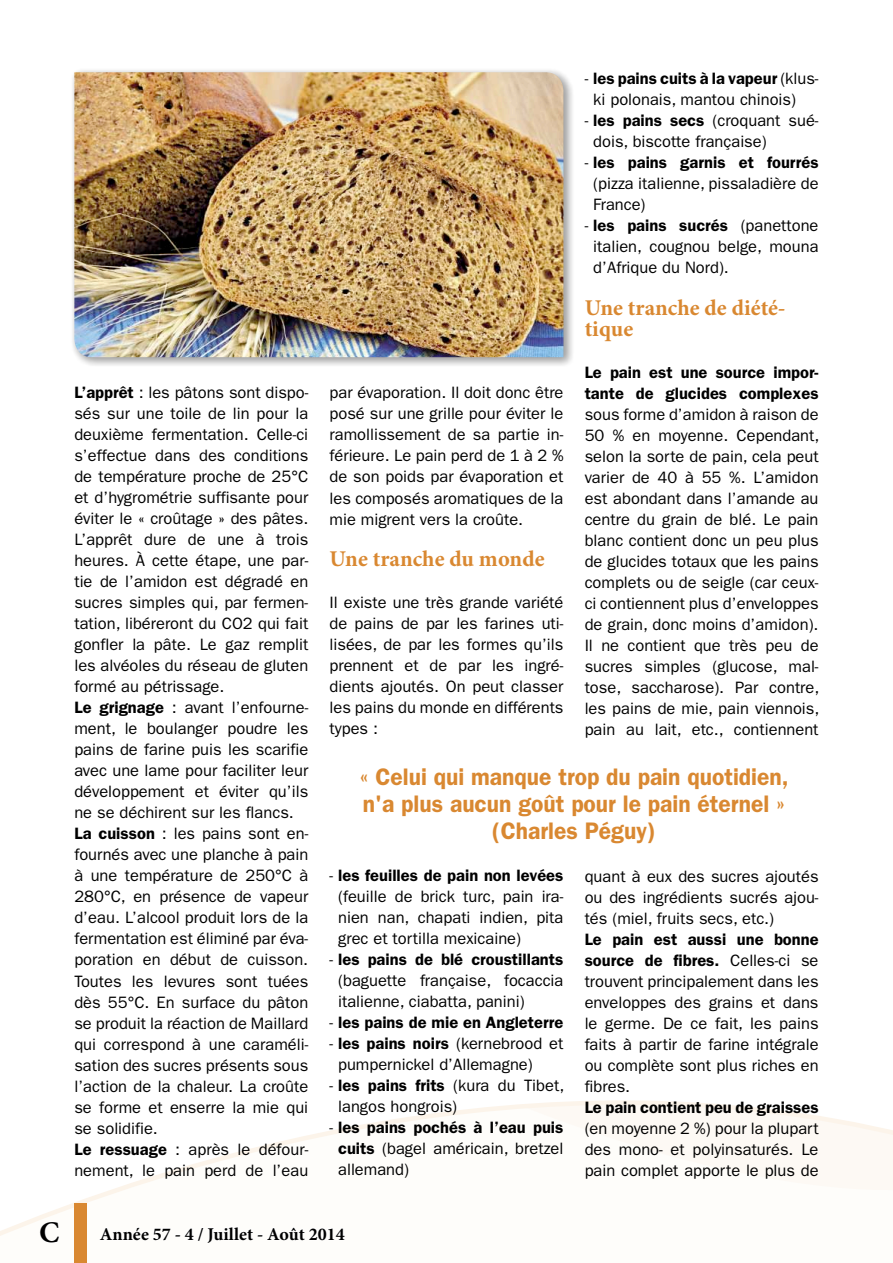
<style>
.page{position:relative;width:893px;height:1263px;background:#fff}
.page>*{position:absolute;margin:0;border:0;box-sizing:border-box;transform-origin:0 0}
.t1{font:700 30px "Minion Pro";color:#000}
.t2{font:600 24px/27px "ITC Franklin Gothic Std";color:#d98831;text-align:center;scale:.95 1}
.t3{font:700 22.5px/21px "Minion Pro";color:#d98831}
.t4{font:700 18px "Minion Pro";color:#000}
.t5{font:16.5px/21px "ITC Franklin Gothic Std";color:#000;text-align:justify}
.t6{font:600 16.5px/21px "ITC Franklin Gothic Std";color:#000}
.s1{font-weight:600}
.s2{font-weight:400}
</style>
<div class="page">
<svg style="left:0;top:1100px;width:892px;height:136px"></svg>
<svg style="left:99px;top:1222px;width:247px;height:14px"></svg>
<svg style="left:39px;top:1221px;width:22px;height:15px"></svg>
<div style="left:74px;top:1203px;width:13px;height:60px;background:#d98831"></div>
<div style="left:69px;top:67px;width:506px;height:301px;background:#000;opacity:.4"></div>
<img style="left:74px;top:72px;width:489px;height:285px">
<p class="t5" style="left:593px;top:68px;width:227px;text-indent:-9px">- <span class="s1">les pains cuits à la vapeur</span> (klus&shy;ki polonais, mantou chinois)</p>
<p class="t5" style="left:593px;top:110px;width:227px;text-indent:-9px">- <span class="s1">les pains secs</span> (croquant sué&shy;dois, biscotte française)</p>
<p class="t5" style="left:593px;top:152px;width:227px;text-indent:-9px">- <span class="s1">les pains garnis et fourrés </span>(pizza italienne, pissaladière de France)</p>
<p class="t5" style="left:593px;top:215px;width:227px;text-indent:-9px">- <span class="s1">les pains sucrés</span> (panettone italien, cougnou belge, mouna d’Afrique du Nord).</p>
<h3 class="t3" style="left:585px;top:298px;width:202px">Une tranche de diété&shy;tique</h3>
<p class="t6" style="left:585px;top:361px;width:235px">Le pain est une source impor&shy;tante de glucides complexes</p>
<p class="t5" style="left:585px;top:404px;width:236px">sous forme d’amidon à raison de 50 % en moyenne. Cependant, selon la sorte de pain, cela peut varier de 40 à 55 %. L’amidon est abondant dans l’amande au centre du grain de blé. Le pain blanc contient donc un peu plus de glucides totaux que les pains complets ou de seigle (car ceux&shy;ci contiennent plus d’enveloppes de grain, donc moins d’amidon).<br>Il ne contient que très peu de sucres simples (glucose, mal&shy;tose, saccharose). Par contre, les pains de mie, pain viennois, pain au lait, etc., contiennent</p>
<p class="t5" style="left:74px;top:382px;width:235px;text-align:left"><span class="s1">L’apprêt</span> : les pâtons sont dispo&shy;sés sur une toile de lin pour la deuxième fermentation. Celle-ci s’effectue dans des conditions de température proche de 25°C et d’hygrométrie suffisante pour éviter le « croûtage » des pâtes.<br>L’apprêt dure de une à trois heures. À cette étape, une par&shy;tie de l’amidon est dégradé en sucres simples qui, par fermen&shy;tation, libéreront du CO2 qui fait gonfler la pâte. Le gaz remplit les alvéoles du réseau de gluten formé au pétrissage.<br><span class="s1">Le grignage</span> : avant l’enfourne&shy;ment, le boulanger poudre les pains de farine puis les scarifie avec une lame pour faciliter leur développement et éviter qu’ils ne se déchirent sur les flancs.<br><span class="s1">La cuisson</span> : les pains sont en&shy;fournés avec une planche à pain à une température de 250°C à<br>280°C, en présence de vapeur d’eau. L’alcool produit lors de la fermentation est éliminé par éva&shy;poration en début de cuisson.<br>Toutes les levures sont tuées dès 55°C. En surface du pâton se produit la réaction de Maillard qui correspond à une caraméli&shy;sation des sucres présents sous l’action de la chaleur. La croûte se forme et enserre la mie qui se solidifie.<br><span class="s1">Le ressuage</span> : après le défour&shy;nement, le pain perd de l’eau</p>
<p class="t5" style="left:330px;top:382px;width:236px">par évaporation. Il doit donc être posé sur une grille pour éviter le ramollissement de sa partie in&shy;férieure. Le pain perd de 1 à 2 % de son poids par évaporation et les composés aromatiques de la mie migrent vers la croûte.</p>
<h3 class="t3" style="left:330px;top:549px;width:217px">Une tranche du monde</h3>
<p class="t5" style="left:330px;top:592px;width:235px">Il existe une très grande variété de pains de par les farines uti&shy;lisées, de par les formes qu’ils prennent et de par les ingré&shy;dients ajoutés. On peut classer les pains du monde en différents types :</p>
<h2 class="t2" style="left:359px;top:763px;width:453px">« Celui qui manque trop du pain quotidien, n'a plus aucun goût pour le pain éternel » (Charles Péguy)</h2>
<p class="t5" style="left:338px;top:865px;width:227px;text-indent:-9px">- <span class="s1">les feuilles de pain non levées </span>(feuille de brick turc, pain ira&shy;nien nan, chapati indien, pita grec et tortilla mexicaine)</p>
<p class="t5" style="left:338px;top:949px;width:227px;text-indent:-9px">- <span class="s1">les pains de blé croustillants </span>(baguette française, focaccia italienne, ciabatta, panini)</p>
<p class="t6" style="left:330px;top:1012px;width:235px"><span class="s2">-</span> les pains de mie en Angleterre</p>
<p class="t5" style="left:338px;top:1033px;width:227px;text-indent:-9px">- <span class="s1">les pains noirs</span> (kernebrood et pumpernickel d’Allemagne)</p>
<p class="t5" style="left:338px;top:1075px;width:228px;text-indent:-9px">- <span class="s1">les pains frits</span> (kura du Tibet, langos hongrois)</p>
<p class="t5" style="left:338px;top:1117px;width:227px;text-indent:-9px">- <span class="s1">les pains pochés à l’eau puis cuits</span> (bagel américain, bretzel allemand)</p>
<p class="t5" style="left:585px;top:866px;width:235px">quant à eux des sucres ajoutés ou des ingrédients sucrés ajou&shy;tés (miel, fruits secs, etc.)</p>
<p class="t5" style="left:585px;top:929px;width:235px"><span class="s1">Le pain est aussi une bonne source de fibres.</span> Celles-ci se trouvent principalement dans les enveloppes des grains et dans le germe. De ce fait, les pains faits à partir de farine intégrale ou complète sont plus riches en fibres.</p>
<p class="t6" style="left:585px;top:1097px;width:235px">Le pain contient peu de graisses</p>
<p class="t5" style="left:585px;top:1118px;width:235px">(en moyenne 2 %) pour la plupart des mono- et polyinsaturés. Le pain complet apporte le plus de</p>
<h1 class="t1" style="left:39px;top:1215px;width:22px">C</h1>
<p class="t4" style="left:100px;top:1223px;width:246px">Année 57 - 4 / Juillet - Août 2014</p>
</div>
